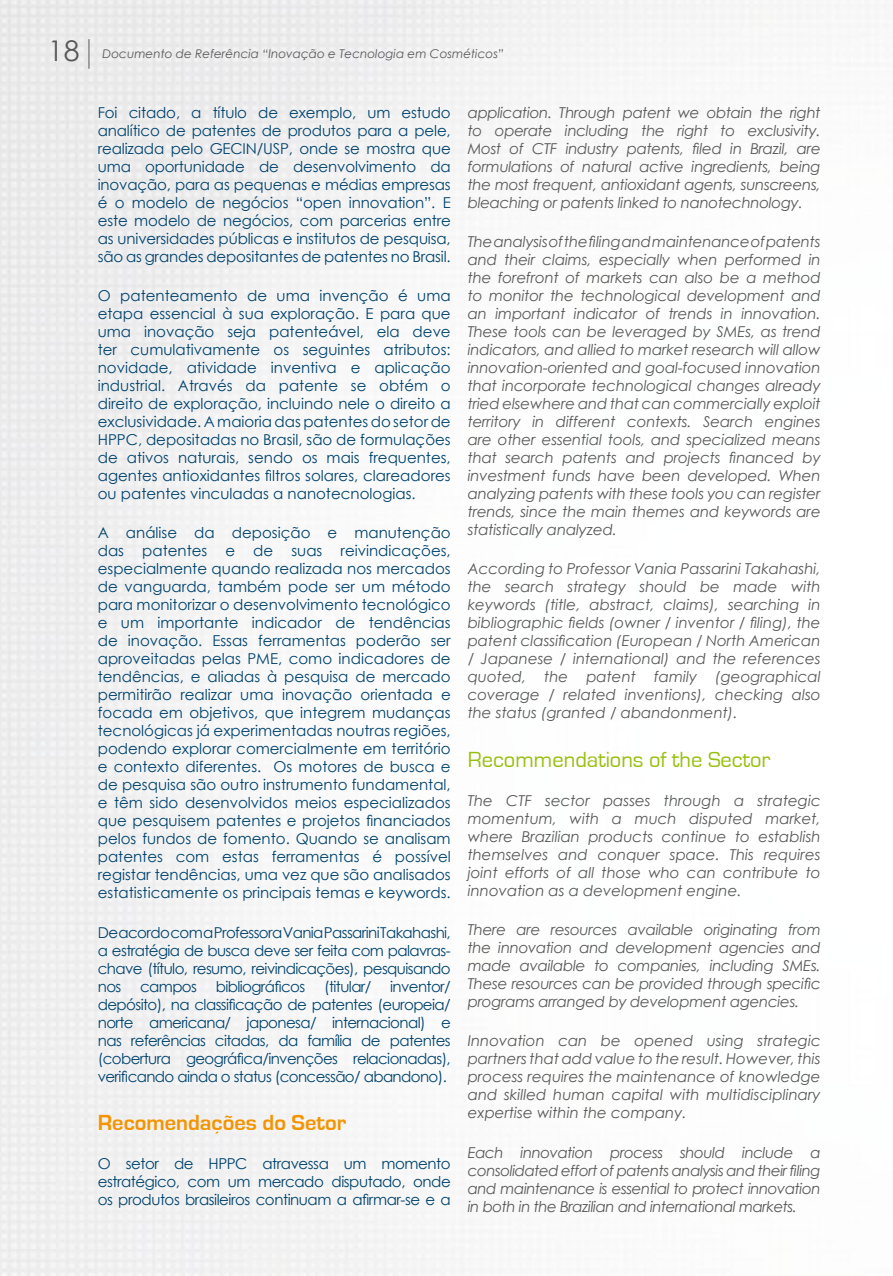
<style>
.page{position:relative;width:893px;height:1276px;background:#fff}
.page>*{position:absolute;margin:0;border:0;box-sizing:border-box;transform-origin:0 0}
.t1{font:28.5px "Century Gothic";color:#58585a}
.t2{font:22.5px "Eurostile";color:#97bf0d}
.t3{font:700 22.5px "Eurostile";color:#f39400}
.t4{font:15px/18px "Century Gothic";letter-spacing:-.01em;color:#00426d;text-align:justify}
.t5{font:italic 15px/18px "Century Gothic";letter-spacing:-.01em;color:#58585a;text-align:justify}
.t6{font:italic 12px "Century Gothic";color:#58585a}
</style>
<div class="page">
<hr style="left:89px;top:39px;width:1px;height:30px;background:#58585a">
<h1 class="t1" style="left:48px;top:31px;width:33px">18</h1>
<p class="t6" style="left:102px;top:46px;width:403px">Documento de Referência “Inovação e Tecnologia em Cosméticos”</p>
<p class="t4" style="left:98px;top:103px;width:354px">Foi citado, a título de exemplo, um estudo analítico de patentes de produtos para a pele, realizada pelo GECIN/USP, onde se mostra que uma oportunidade de desenvolvimento da inovação, para as pequenas e médias empresas é o modelo de negócios “open innovation”. E este modelo de negócios, com parcerias entre as universidades públicas e institutos de pesquisa, são as grandes depositantes de patentes no Brasil.</p>
<p class="t4" style="left:98px;top:286px;width:354px">O patenteamento de uma invenção é uma etapa essencial à sua exploração. E para que uma inovação seja patenteável, ela deve ter cumulativamente os seguintes atributos: novidade, atividade inventiva e aplicação industrial. Através da patente se obtém o direito de exploração, incluindo nele o direito a exclusividade. A maioria das patentes do setor de HPPC, depositadas no Brasil, são de formulações de ativos naturais, sendo os mais frequentes, agentes antioxidantes filtros solares, clareadores ou patentes vinculadas a nanotecnologias.</p>
<p class="t4" style="left:98px;top:523px;width:354px">A análise da deposição e manutenção das patentes e de suas reivindicações, especialmente quando realizada nos mercados de vanguarda, também pode ser um método para monitorizar o desenvolvimento tecnológico e um importante indicador de tendências de inovação. Essas ferramentas poderão ser aproveitadas pelas PME, como indicadores de tendências, e aliadas à pesquisa de mercado permitirão realizar uma inovação orientada e focada em objetivos, que integrem mudanças tecnológicas já experimentadas noutras regiões, podendo explorar comercialmente em território e contexto diferentes. Os motores de busca e de pesquisa são outro instrumento fundamental, e têm sido desenvolvidos meios especializados que pesquisem patentes e projetos financiados pelos fundos de fomento. Quando se analisam patentes com estas ferramentas é possível registar tendências, uma vez que são analisados estatisticamente os principais temas e keywords.</p>
<p class="t4" style="left:98px;top:923px;width:354px">De acordo com a Professora Vania Passarini Takahashi, a estratégia de busca deve ser feita com palavras&shy;chave (título, resumo, reivindicações), pesquisando nos campos bibliográficos (titular/ inventor/ depósito), na classificação de patentes (europeia/ norte americana/ japonesa/ internacional) e nas referências citadas, da família de patentes (cobertura geográfica/invenções relacionadas), verificando ainda o status (concessão/ abandono).</p>
<h2 class="t3" style="left:98px;top:1110px;width:250px">Recomendações do Setor</h2>
<p class="t4" style="left:98px;top:1154px;width:354px">O setor de HPPC atravessa um momento estratégico, com um mercado disputado, onde os produtos brasileiros continuam a afirmar-se e a</p>
<p class="t5" style="left:468px;top:103px;width:354px">application. Through patent we obtain the right to operate including the right to exclusivity.<br>Most of CTF industry patents, filed in Brazil, are formulations of natural active ingredients, being the most frequent, antioxidant agents, sunscreens, bleaching or patents linked to nanotechnology.</p>
<p class="t5" style="left:468px;top:232px;width:354px">The analysis of the filing and maintenance of patents and their claims, especially when performed in the forefront of markets can also be a method to monitor the technological development and an important indicator of trends in innovation.<br>These tools can be leveraged by SMEs, as trend indicators, and allied to market research will allow innovation-oriented and goal-focused innovation that incorporate technological changes already tried elsewhere and that can commercially exploit territory in different contexts. Search engines are other essential tools, and specialized means that search patents and projects financed by investment funds have been developed. When analyzing patents with these tools you can register trends, since the main themes and keywords are statistically analyzed.</p>
<p class="t5" style="left:468px;top:559px;width:354px">According to Professor Vania Passarini Takahashi, the search strategy should be made with keywords (title, abstract, claims), searching in bibliographic fields (owner / inventor / filing), the patent classification (European / North American / Japanese / international) and the references quoted, the patent family (geographical coverage / related inventions), checking also the status (granted / abandonment).</p>
<h2 class="t2" style="left:468px;top:747px;width:304px">Recommendations of the Sector</h2>
<p class="t5" style="left:468px;top:791px;width:354px">The CTF sector passes through a strategic momentum, with a much disputed market, where Brazilian products continue to establish themselves and conquer space. This requires joint efforts of all those who can contribute to innovation as a development engine.</p>
<p class="t5" style="left:468px;top:920px;width:354px">There are resources available originating from the innovation and development agencies and made available to companies, including SMEs.<br>These resources can be provided through specific programs arranged by development agencies.</p>
<p class="t5" style="left:468px;top:1031px;width:354px">Innovation can be opened using strategic partners that add value to the result. However, this process requires the maintenance of knowledge and skilled human capital with multidisciplinary expertise within the company.</p>
<p class="t5" style="left:468px;top:1143px;width:354px">Each innovation process should include a consolidated effort of patents analysis and their filing and maintenance is essential to protect innovation in both in the Brazilian and international markets.</p>
</div>
